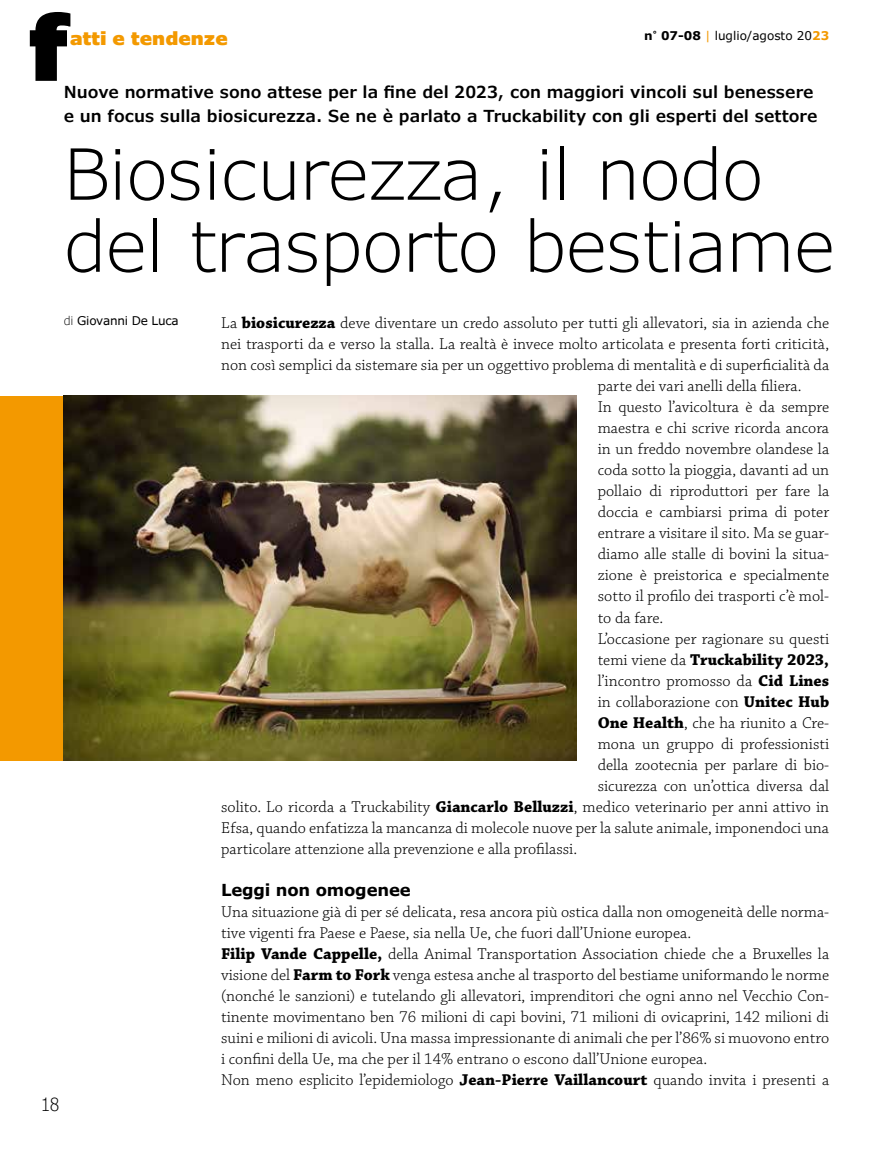
<style>
.page{position:relative;width:893px;height:1149px;background:#fff}
.page>*{position:absolute;margin:0;border:0;box-sizing:border-box;transform-origin:0 0}
.t1{font:300 70.5px/72px "Verdana Pro";letter-spacing:-.01em;color:#000;scale:1.05 1}
.t2{font:900 18px "Verdana Pro";color:#f39900}
.t3{font:300 condensed 18px "Verdana Pro";color:#000}
.t4{font:300 16.5px/21px "Chaparral Pro";color:#000}
.t5{font:600 16.5px/24px "Verdana Pro";color:#000}
.t6{font:700 16.5px "Chaparral Pro";color:#000}
.t7{font:700 16.5px "Verdana Pro";letter-spacing:-.01em;color:#000}
.t8{font:12px "Verdana Pro";letter-spacing:-.01em;color:#000}
.s1{font-weight:700}
.s2{color:#f39900}
.s3{font-weight:700;color:#f39900}
.s4{font-weight:300}
</style>
<div class="page">
<div style="left:0;top:395px;width:576px;height:365px;background:#f39900"></div>
<img style="left:64px;top:395px;width:512px;height:365px">
<svg style="left:30px;top:12px;width:40px;height:69px"></svg>
<p class="t2" style="left:70px;top:26px;width:159px">atti e tendenze</p>
<p class="t8" style="left:644px;top:28px;width:186px"><span class="s1">n</span><sup>°</sup> <span class="s1">07-08</span> <span class="s2">|</span> luglio/agosto 20<span class="s3">23</span></p>
<p class="t5" style="left:64px;top:80px;width:755px">Nuove normative sono attese per la fine del 2023, con maggiori vincoli sul benessere e un focus sulla biosicurezza. Se ne è parlato a Truckability con gli esperti del settore</p>
<h1 class="t1" style="left:64px;top:139px;width:736px">Biosicurezza, il nodo del trasporto bestiame</h1>
<p class="t8" style="left:64px;top:313px;width:116px"><span class="s4">di</span> Giovanni De Luca</p>
<p class="t4" style="left:221px;top:313px;width:610px">La <span class="s1">biosicurezza</span> deve diventare un credo assoluto per tutti gli allevatori, sia in azienda che</p>
<p class="t4" style="left:221px;top:334px;width:610px">nei trasporti da e verso la stalla. La realtà è invece molto articolata e presenta forti criticità,</p>
<p class="t4" style="left:221px;top:355px;width:610px">non così semplici da sistemare sia per un oggettivo problema di mentalità e di superficialità da</p>
<p class="t4" style="left:598px;top:376px;width:205px">parte dei vari anelli della filiera.</p>
<p class="t4" style="left:598px;top:397px;width:233px">In questo l’avicoltura è da sempre</p>
<p class="t4" style="left:598px;top:418px;width:233px">maestra e chi scrive ricorda ancora</p>
<p class="t4" style="left:598px;top:439px;width:233px">in un freddo novembre olandese la</p>
<p class="t4" style="left:598px;top:460px;width:233px">coda sotto la pioggia, davanti ad un</p>
<p class="t4" style="left:598px;top:481px;width:233px">pollaio di riproduttori per fare la</p>
<p class="t4" style="left:598px;top:502px;width:233px">doccia e cambiarsi prima di poter</p>
<p class="t4" style="left:598px;top:523px;width:233px">entrare a visitare il sito. Ma se guar-</p>
<p class="t4" style="left:598px;top:544px;width:233px">diamo alle stalle di bovini la situa-</p>
<p class="t4" style="left:598px;top:565px;width:233px">zione è preistorica e specialmente</p>
<p class="t4" style="left:598px;top:586px;width:233px">sotto il profilo dei trasporti c’è mol-</p>
<p class="t4" style="left:598px;top:607px;width:67px">to da fare.</p>
<p class="t4" style="left:598px;top:628px;width:233px">L’occasione per ragionare su questi</p>
<p class="t6" style="left:598px;top:649px;width:233px"><span class="s4">temi viene da</span> Truckability 2023,</p>
<p class="t4" style="left:598px;top:670px;width:233px">l’incontro promosso da <span class="s1">Cid Lines</span></p>
<p class="t4" style="left:598px;top:691px;width:233px">in collaborazione con <span class="s1">Unitec Hub</span></p>
<p class="t4" style="left:598px;top:712px;width:233px"><span class="s1">One Health</span>, che ha riunito a Cre-</p>
<p class="t4" style="left:598px;top:733px;width:233px">mona un gruppo di professionisti</p>
<p class="t4" style="left:598px;top:754px;width:233px">della zootecnia per parlare di bio-</p>
<p class="t4" style="left:598px;top:775px;width:233px">sicurezza con un’ottica diversa dal</p>
<p class="t4" style="left:221px;top:796px;width:610px">solito. Lo ricorda a Truckability <span class="s1">Giancarlo Belluzzi</span>, medico veterinario per anni attivo in</p>
<p class="t4" style="left:221px;top:817px;width:609px">Efsa, quando enfatizza la mancanza di molecole nuove per la salute animale, imponendoci una</p>
<p class="t4" style="left:221px;top:838px;width:358px">particolare attenzione alla prevenzione e alla profilassi.</p>
<p class="t7" style="left:221px;top:878px;width:191px">Leggi non omogenee</p>
<p class="t4" style="left:221px;top:901px;width:610px">Una situazione già di per sé delicata, resa ancora più ostica dalla non omogeneità delle norma&shy;tive vigenti fra Paese e Paese, sia nella Ue, che fuori dall’Unione europea.<br><span class="s1">Filip Vande Cappelle,</span> della Animal Transportation Association chiede che a Bruxelles la visione del <span class="s1">Farm to Fork</span> venga estesa anche al trasporto del bestiame uniformando le norme (nonché le sanzioni) e tutelando gli allevatori, imprenditori che ogni anno nel Vecchio Con&shy;tinente movimentano ben 76 milioni di capi bovini, 71 milioni di ovicaprini, 142 milioni di suini e milioni di avicoli. Una massa impressionante di animali che per l’86% si muovono entro i confini della Ue, ma che per il 14% entrano o escono dall’Unione europea.<br>Non meno esplicito l’epidemiologo <span class="s1">Jean-Pierre Vaillancourt</span> quando invita i presenti a</p>
<p class="t3" style="left:41px;top:1092px;width:19px">18</p>
</div>
